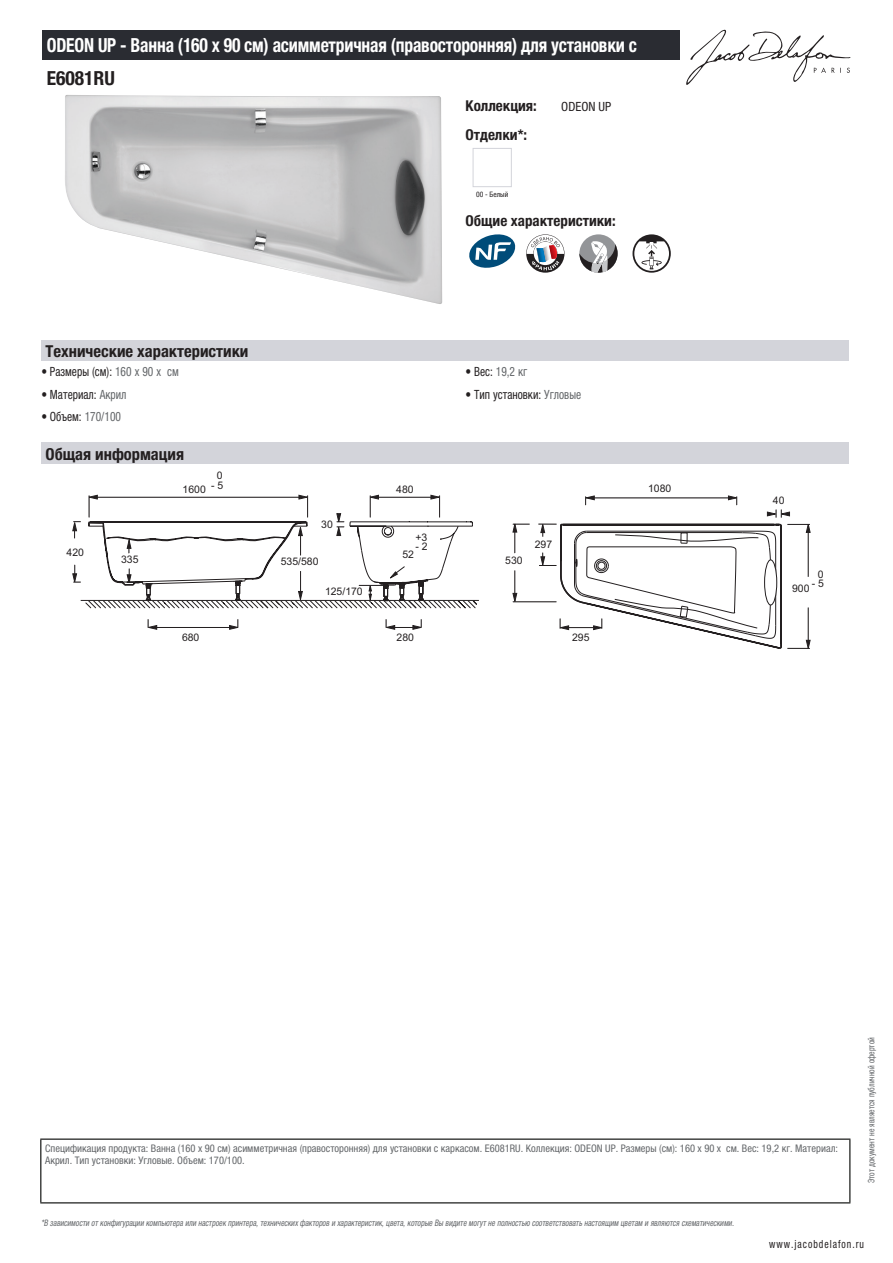
<style>
.page{position:relative;width:893px;height:1263px;background:#fff}
.page>*{position:absolute;margin:0;border:0;box-sizing:border-box;transform-origin:0 0}
.t1{font:700 condensed 19.5px "Helvetica Neue LTCYR";letter-spacing:-.01em;color:#fff;scale:.9 1}
.t2{font:700 condensed 19.5px "Helvetica Neue LTCYR";color:#231f20}
.t3{font:700 condensed 16.5px "Helvetica Neue LTCYR";color:#231f20}
.t4{font:700 condensed 15px "Helvetica Neue LTCYR";color:#231f20}
.t5{font:condensed 12.75px "Helvetica Neue LTCYR";color:#231f20;scale:.9 1}
.t6{font:condensed 12.75px "Helvetica Neue LTCYR";color:#626568;scale:.9 1}
.t7{font:condensed 12.75px "Helvetica Neue LTCYR";color:#231f20}
.t8{font:condensed 11.25px "Helvetica Neue LTCYR";letter-spacing:.1em;color:#231f20;scale:.87 1}
.t9{font:condensed 10.5px/12px "Helvetica Neue LTCYR";color:#626568}
.t10{font:10.5px "Arial";color:#231f20}
.t11{font:italic condensed 9px "Helvetica Neue LTCYR";color:#626568;scale:.87 1}
.t12{font:condensed 9px "Helvetica Neue LTCYR";color:#626568;scale:.87 1}
.t13{font:condensed 7.5px "Helvetica Neue LTCYR";color:#231f20}
.s1{color:#626568}
.s2{color:#231f20}
</style>
<div class="page">
<svg style="left:686px;top:30px;width:164px;height:55px"></svg>
<img style="left:65px;top:95px;width:377px;height:209px">
<div style="left:473px;top:148px;width:39px;height:39px;border:1px solid #d3d4da"></div>
<svg style="left:469px;top:234px;width:46px;height:34px"></svg>
<svg style="left:526px;top:234px;width:38px;height:39px"></svg>
<div style="left:579px;top:234px;width:39px;height:39px;background:#939598;border-radius:50%"></div>
<svg style="left:579px;top:241px;width:39px;height:32px"></svg>
<svg style="left:632px;top:234px;width:39px;height:39px"></svg>
<div style="left:41px;top:340px;width:808px;height:22px;background:#d3d4da"></div>
<div style="left:41px;top:442px;width:808px;height:22px;background:#d3d4da"></div>
<hr style="left:513px;top:601px;width:43px;height:1px;background:#231f20">
<svg style="left:512px;top:570px;width:6px;height:33px"></svg>
<svg style="left:512px;top:523px;width:18px;height:30px"></svg>
<hr style="left:150px;top:627px;width:82px;height:1px;background:#231f20">
<svg style="left:147px;top:619px;width:11px;height:11px"></svg>
<svg style="left:229px;top:619px;width:10px;height:11px"></svg>
<svg style="left:385px;top:619px;width:37px;height:11px"></svg>
<svg style="left:72px;top:494px;width:407px;height:115px"></svg>
<svg style="left:538px;top:495px;width:273px;height:154px"></svg>
<div style="left:765px;top:560px;width:12px;height:45px;background:#fff;border-radius:50%"></div>
<div style="left:764px;top:560px;width:13px;height:45px;border:1px solid #231f20;border-radius:50%"></div>
<div style="left:43px;top:30px;width:637px;height:30px;background:#2a2c32"></div>
<hr style="left:40px;top:1138px;width:810px;height:2px;background:#040503">
<hr style="left:40px;top:1140px;width:1px;height:62px;background:#040503">
<hr style="left:849px;top:1140px;width:1px;height:62px;background:#040503">
<hr style="left:40px;top:1202px;width:810px;height:1px;background:#040503">
<h1 class="t1" style="left:47px;top:34px;width:657px">ODEON UP - Ванна (160 x 90 см) асимметричная (правосторонняя) для установки с</h1>
<h1 class="t2" style="left:47px;top:67px;width:70px">E6081RU</h1>
<h3 class="t4" style="left:466px;top:97px;width:73px">Коллекция:</h3>
<p class="t7" style="left:561px;top:99px;width:52px">ODEON UP</p>
<h3 class="t4" style="left:466px;top:126px;width:63px">Отделки*:</h3>
<p class="t13" style="left:476px;top:190px;width:34px">00 - Белый</p>
<h3 class="t4" style="left:466px;top:212px;width:152px">Общие характеристики:</h3>
<h2 class="t3" style="left:46px;top:342px;width:204px">Технические характеристики</h2>
<p class="t5" style="left:41px;top:364px;width:154px">• Размеры (см): <span class="s1">160 x 90 x см</span></p>
<p class="t6" style="left:466px;top:364px;width:70px"><span class="s2">• Вес:</span> 19,2 кг</p>
<p class="t5" style="left:41px;top:387px;width:96px">• Материал: <span class="s1">Акрил</span></p>
<p class="t5" style="left:466px;top:387px;width:130px">• Тип установки: <span class="s1">Угловые</span></p>
<p class="t5" style="left:41px;top:410px;width:90px">• Объем: <span class="s1">170/100</span></p>
<h2 class="t3" style="left:46px;top:445px;width:140px">Общая информация</h2>
<p class="t10" style="left:67px;top:546px;width:19px">420</p>
<p class="t10" style="left:121px;top:553px;width:19px">335</p>
<p class="t10" style="left:217px;top:469px;width:7px">0</p>
<p class="t10" style="left:211px;top:478px;width:14px">- 5</p>
<p class="t10" style="left:183px;top:483px;width:25px">1600</p>
<p class="t10" style="left:321px;top:517px;width:13px">30</p>
<p class="t10" style="left:396px;top:483px;width:19px">480</p>
<p class="t10" style="left:415px;top:530px;width:13px">+3</p>
<p class="t10" style="left:415px;top:540px;width:14px">- 2</p>
<p class="t10" style="left:402px;top:547px;width:13px">52</p>
<p class="t10" style="left:281px;top:555px;width:39px">535/580</p>
<p class="t10" style="left:505px;top:553px;width:19px">530</p>
<p class="t10" style="left:325px;top:585px;width:39px">125/170</p>
<p class="t10" style="left:535px;top:537px;width:19px">297</p>
<p class="t10" style="left:182px;top:630px;width:19px">680</p>
<p class="t10" style="left:397px;top:630px;width:19px">280</p>
<p class="t10" style="left:572px;top:631px;width:19px">295</p>
<p class="t10" style="left:648px;top:482px;width:25px">1080</p>
<p class="t10" style="left:773px;top:493px;width:13px">40</p>
<p class="t10" style="left:818px;top:567px;width:7px">0</p>
<p class="t10" style="left:812px;top:577px;width:14px">- 5</p>
<p class="t10" style="left:792px;top:582px;width:19px">900</p>
<p class="t9" style="left:45px;top:1142px;width:794px">Спецификация продукта: Ванна (160 x 90 см) асимметричная (правосторонняя) для установки с каркасом. E6081RU. Коллекция: ODEON UP. Размеры (см): 160 x 90 x см. Вес: 19,2 кг. Материал:<br>Акрил. Тип установки: Угловые. Объем: 170/100.</p>
<p class="t11" style="left:41px;top:1218px;width:800px">*В зависимости отконфигурации компьютера или настроек принтера,техническихфакторов и характеристик,цвета,которые Вы видите могутне полностью соответствоватьнастоящим цветам и являются схематическими.</p>
<p class="t12" style="left:866px;top:1183px;width:169px;rotate:-90deg">Этот документ не является публичной офертой</p>
<p class="t8" style="left:769px;top:1237px;width:110px">www.jacobdelafon.ru</p>
</div>
